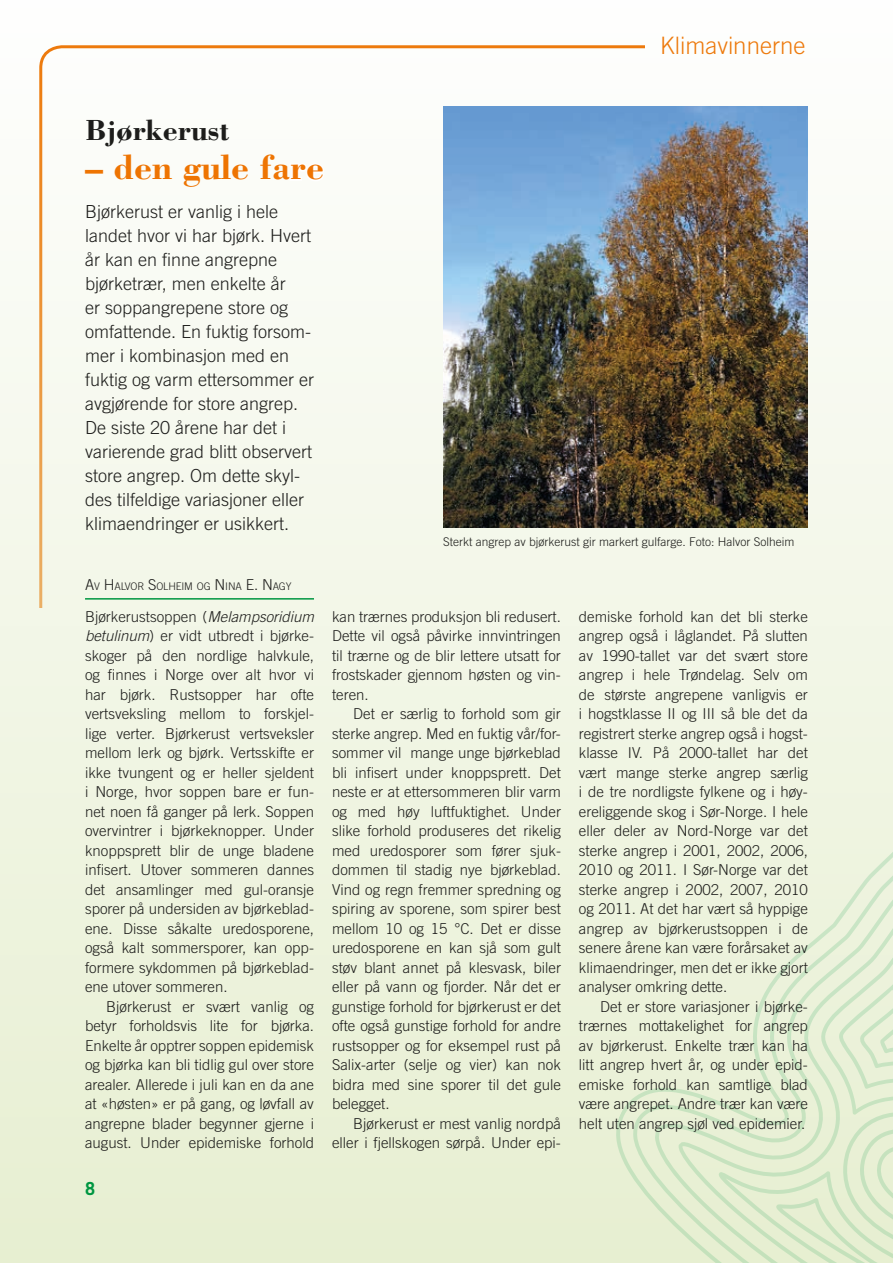
<style>
.page{position:relative;width:893px;height:1263px;background:#fff}
.page>*{position:absolute;margin:0;border:0;box-sizing:border-box;transform-origin:0 0}
.t1{font:700 36px "Bodoni";color:#ee7402}
.t2{font:700 30px "Bodoni";color:#1d1d1b}
.t3{font:300 24px "Trade Gothic";color:#ee7402}
.t4{font:300 18px/24px "Trade Gothic";color:#1d1d1b}
.t5{font:700 18px "Trade Gothic";color:#009641}
.t6{font:300 15px/19.5px "Trade Gothic";color:#1d1d1b;text-align:justify}
.t7{font:300 12px "Trade Gothic";color:#1d1d1b}
.t8{font:300 10.5px "Trade Gothic";letter-spacing:-.015em;color:#1d1d1b}
.s1{font-size:15px}
.s2{font-style:italic}
</style>
<div class="page">
<div style="left:0;top:0;width:893px;height:1263px;background:linear-gradient(to bottom,#fefdfc,#e7efd2)"></div>
<svg style="left:616px;top:781px;width:277px;height:482px;background:#ecf2dc"></svg>
<svg style="left:633px;top:802px;width:260px;height:461px;background:#ebf1db"></svg>
<svg style="left:655px;top:826px;width:238px;height:437px;background:#eaf1da"></svg>
<svg style="left:675px;top:850px;width:218px;height:413px;background:#e7f0d6"></svg>
<svg style="left:717px;top:1171px;width:176px;height:92px;background:#deebcc"></svg>
<svg style="left:818px;top:881px;width:75px;height:234px;background:#e3eed5"></svg>
<img style="left:443px;top:106px;width:365px;height:421px">
<hr style="left:85px;top:598px;width:229px;height:2px;background:#009641">
<svg style="left:288px;top:162px;width:38px;height:26px"></svg>
<h3 class="t3" style="left:660px;top:32px;width:147px">Klimavinnerne</h3>
<h2 class="t2" style="left:85px;top:112px;width:146px">Bjørkerust</h2>
<h1 class="t1" style="left:85px;top:145px;width:240px">– den gule fare</h1>
<p class="t4" style="left:85px;top:200px;width:230px">Bjørkerust er vanlig i hele landet hvor vi har bjørk. Hvert år kan en finne angrepne bjørketrær, men enkelte år<br>er soppangrepene store og omfattende. En fuktig forsom&shy;mer i kombinasjon med en fuktig og varm ettersommer er avgjørende for store angrep.<br>De siste 20 årene har det i varierende grad blitt observert store angrep. Om dette skyl&shy;des tilfeldige variasjoner eller klimaendringer er usikkert.</p>
<p class="t7" style="left:443px;top:535px;width:353px">Sterkt angrep av bjørkerust gir markert gulfarge. Foto: Halvor Solheim</p>
<p class="t8" style="left:85px;top:579px;width:208px"><span class="s1">A</span>V <span class="s1">H</span>ALVOR <span class="s1">S</span>OLH EIM OG <span class="s1">N</span> INA <span class="s1">E. N</span>AGY</p>
<p class="t6" style="left:85px;top:606px;width:230px">Bjørkerustsoppen (<span class="s2">Melampsoridium betulinum</span>) er vidt utbredt i bjørke&shy;skoger på den nordlige halvkule, og finnes i Norge over alt hvor vi har bjørk. Rustsopper har ofte vertsveksling mellom to forskjel&shy;lige verter. Bjørkerust vertsveksler mellom lerk og bjørk. Vertsskifte er ikke tvungent og er heller sjeldent i Norge, hvor soppen bare er fun&shy;net noen få ganger på lerk. Soppen overvintrer i bjørkeknopper. Under knoppsprett blir de unge bladene infisert. Utover sommeren dannes det ansamlinger med gul-oransje sporer på undersiden av bjørkeblad&shy;ene. Disse såkalte uredosporene, også kalt sommersporer, kan opp&shy;formere sykdommen på bjørkeblad&shy;ene utover sommeren.</p>
<p class="t6" style="left:85px;top:996px;width:230px;text-indent:21px">Bjørkerust er svært vanlig og betyr forholdsvis lite for bjørka.<br>Enkelte år opptrer soppen epidemisk og bjørka kan bli tidlig gul over store arealer. Allerede i juli kan en da ane at «høsten» er på gang, og løvfall av angrepne blader begynner gjerne i august. Under epidemiske forhold</p>
<p class="t6" style="left:332px;top:606px;width:230px">kan trærnes produksjon bli redusert.<br>Dette vil også påvirke innvintringen til trærne og de blir lettere utsatt for frostskader gjennom høsten og vin&shy;teren.</p>
<p class="t6" style="left:332px;top:704px;width:230px;text-indent:21px">Det er særlig to forhold som gir sterke angrep. Med en fuktig vår/for&shy;sommer vil mange unge bjørkeblad bli infisert under knoppsprett. Det neste er at ettersommeren blir varm og med høy luftfuktighet. Under slike forhold produseres det rikelig med uredosporer som fører sjuk&shy;dommen til stadig nye bjørkeblad.<br>Vind og regn fremmer spredning og spiring av sporene, som spirer best mellom 10 og 15 °C. Det er disse uredosporene en kan sjå som gult støv blant annet på klesvask, biler eller på vann og fjorder. Når det er gunstige forhold for bjørkerust er det ofte også gunstige forhold for andre rustsopper og for eksempel rust på Salix-arter (selje og vier) kan nok bidra med sine sporer til det gule belegget.</p>
<p class="t6" style="left:332px;top:1113px;width:230px;text-align:right">Bjørkerust er mest vanlig nordpå eller i fjellskogen sørpå. Under epi-</p>
<p class="t6" style="left:579px;top:606px;width:230px">demiske forhold kan det bli sterke angrep også i låglandet. På slutten av 1990-tallet var det svært store angrep i hele Trøndelag. Selv om de største angrepene vanligvis er i hogstklasse II og III så ble det da registrert sterke angrep også i hogst&shy;klasse IV. På 2000-tallet har det vært mange sterke angrep særlig i de tre nordligste fylkene og i høy&shy;ereliggende skog i Sør-Norge. I hele eller deler av Nord-Norge var det sterke angrep i 2001, 2002, 2006, 2010 og 2011. I Sør-Norge var det sterke angrep i 2002, 2007, 2010 og 2011. At det har vært så hyppige angrep av bjørkerustsoppen i de senere årene kan være forårsaket av klimaendringer, men det er ikke gjort analyser omkring dette.</p>
<p class="t6" style="left:579px;top:996px;width:230px;text-indent:21px">Det er store variasjoner i bjørke&shy;trærnes mottakelighet for angrep av bjørkerust. Enkelte trær kan ha litt angrep hvert år, og under epid&shy;emiske forhold kan samtlige blad være angrepet. Andre trær kan være helt uten angrep sjøl ved epidemier.</p>
<p class="t5" style="left:85px;top:1177px;width:12px">8</p>
</div>
